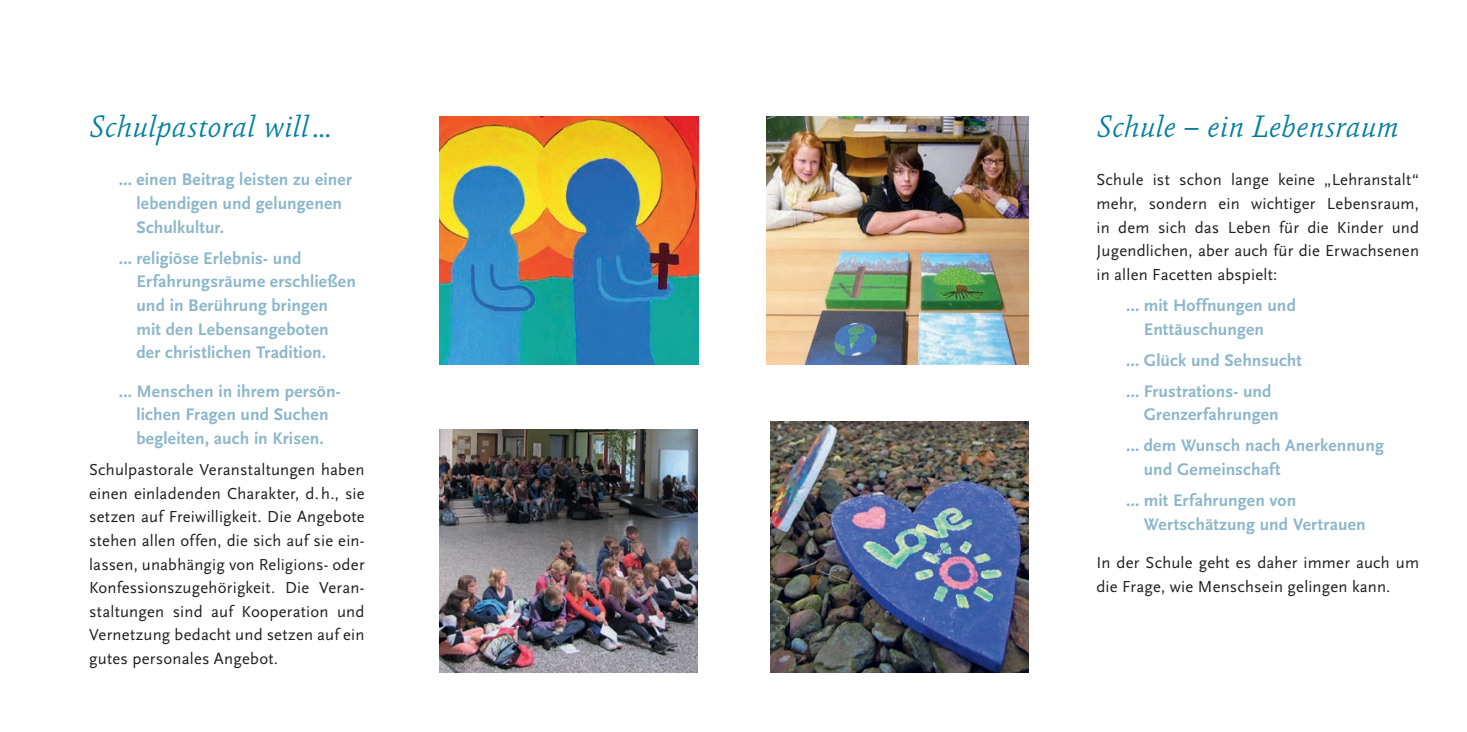
<style>
.page{position:relative;width:1467px;height:732px;background:#fff}
.page>*{position:absolute;margin:0;border:0;box-sizing:border-box;transform-origin:0 0}
.t1{font:italic 300 31.5px "Absara";letter-spacing:-.015em;color:#007f9d}
.t2{font:700 17.5px/23.6px "Scala Sans";letter-spacing:.01em;color:#8cb7ca}
.t3{font:16.62px/23.6px "Scala Sans";letter-spacing:.015em;color:#231f20;text-align:justify}
</style>
<div class="page">
<img style="left:440px;top:116px;width:258px;height:248px">
<img style="left:440px;top:429px;width:257px;height:243px">
<img style="left:770px;top:422px;width:258px;height:251px">
<img style="left:766px;top:116px;width:262px;height:249px">
<h1 class="t1" style="left:89px;top:108px;width:244px">Schulpastoral will…</h1>
<p class="t2" style="left:136px;top:168px;width:217px;text-indent:-18px">… einen Beitrag leisten zu einer lebendigen und gelungenen<br>Schulkultur.</p>
<p class="t2" style="left:136px;top:246px;width:221px;text-indent:-18px">… religiöse Erlebnis- und<br>Erfahrungsräume erschließen und in Berührung bringen mit den Lebensangeboten der christlichen Tradition.</p>
<p class="t2" style="left:119px;top:379px;width:223px;text-align:center">… Menschen in ihrem persön&shy;lichen Fragen und Suchen begleiten, auch in Krisen.</p>
<p class="t3" style="left:89px;top:458px;width:277px">Schulpastorale Veranstaltungen haben einen einladenden Charakter, d.h., sie setzen auf Freiwilligkeit. Die Angebote stehen allen offen, die sich auf sie ein&shy;lassen, unabhängig von Religions- oder Konfessionszugehörigkeit. Die Veran&shy;staltungen sind auf Kooperation und Vernetzung bedacht und setzen auf ein gutes personales Angebot.</p>
<h1 class="t1" style="left:1096px;top:108px;width:304px">Schule – ein Lebensraum</h1>
<p class="t3" style="left:1096px;top:168px;width:324px">Schule ist schon lange keine „Lehranstalt“ mehr, sondern ein wichtiger Lebensraum, in dem sich das Leben für die Kinder und Jugendlichen, aber auch für die Erwachsenen in allen Facetten abspielt:</p>
<p class="t2" style="left:1143px;top:294px;width:154px;text-indent:-18px">… mit Hoffnungen und<br>Enttäuschungen</p>
<p class="t2" style="left:1126px;top:345px;width:177px;line-height:31.2px">… Glück und Sehnsucht … Frustrations- und</p>
<p class="t2" style="left:1126px;top:399px;width:259px;line-height:31.2px;text-indent:18px">Grenzerfahrungen<br>… dem Wunsch nach Anerkennung</p>
<p class="t2" style="left:1126px;top:454px;width:171px;line-height:31.2px;text-align:center">und Gemeinschaft<br>… mit Erfahrungen von</p>
<p class="t2" style="left:1143px;top:512px;width:223px">Wertschätzung und Vertrauen</p>
<p class="t3" style="left:1096px;top:551px;width:324px">In der Schule geht es daher immer auch um die Frage, wie Menschsein gelingen kann.</p>
</div>
